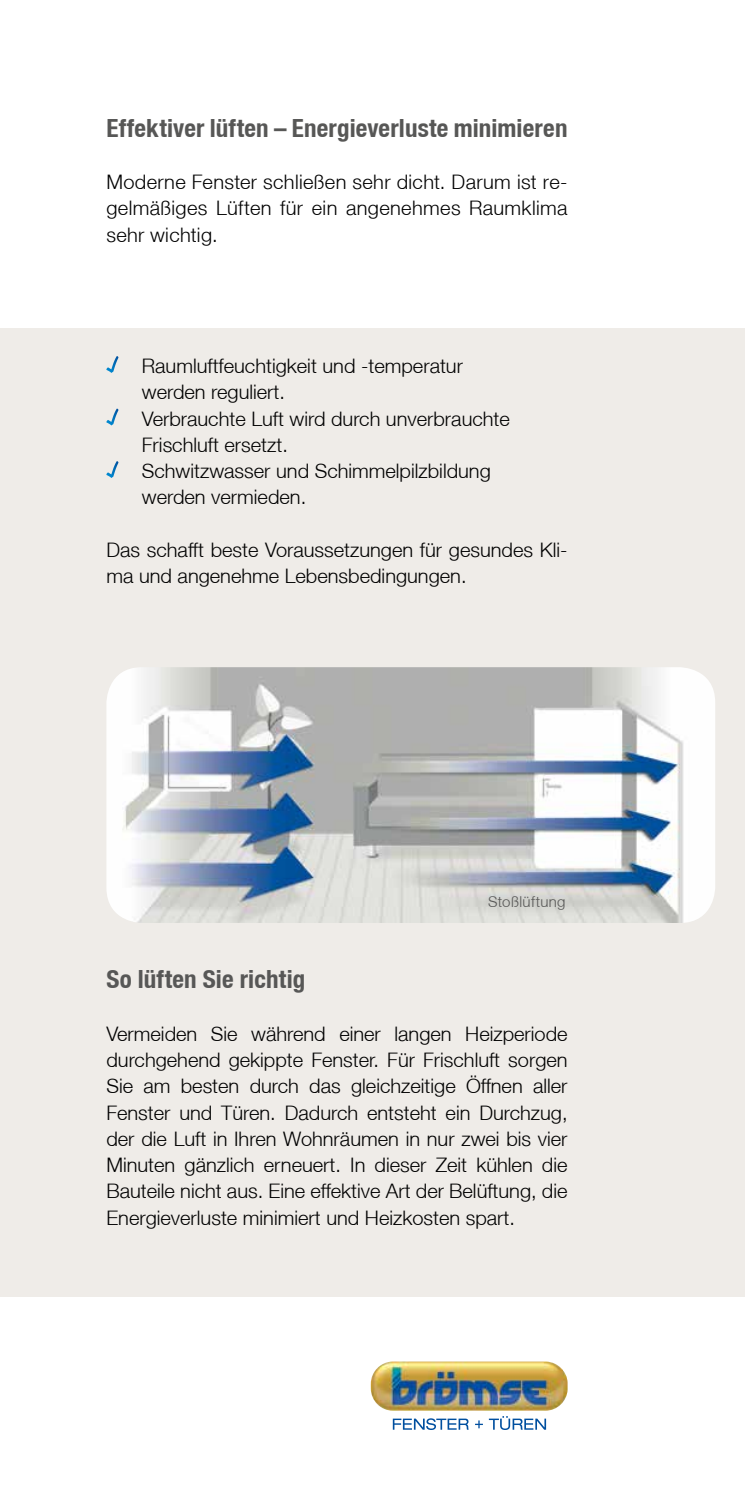
<style>
.page{position:relative;width:745px;height:1489px;background:#fff}
.page>*{position:absolute;margin:0;border:0;box-sizing:border-box;transform-origin:0 0}
.t1{font:700 condensed 25px "Helvetica Neue LT";letter-spacing:.01em;color:#575756}
.t2{font:300 20px/26.2px "Helvetica Neue LT";color:#000;text-align:justify}
.t3{font:300 15px "Helvetica Neue LT";letter-spacing:.025em;color:#575756}
</style>
<div class="page">
<svg style="left:392px;top:1418px;width:76px;height:11px"></svg>
<svg style="left:475px;top:1420px;width:7px;height:8px"></svg>
<svg style="left:488px;top:1416px;width:57px;height:13px"></svg>
<img style="left:370px;top:1361px;width:197px;height:49px">
<div style="left:0;top:329px;width:744px;height:967px;background:#efece8"></div>
<img style="left:106px;top:667px;width:608px;height:256px">
<svg style="left:106px;top:356px;width:12px;height:17px"></svg>
<svg style="left:106px;top:408px;width:12px;height:17px"></svg>
<svg style="left:106px;top:461px;width:12px;height:17px"></svg>
<p class="t1" style="left:106px;top:113px;width:462px">Effektiver lüften – Energieverluste minimieren</p>
<p class="t2" style="left:106px;top:168px;width:462px">Moderne Fenster schließen sehr dicht. Darum ist re&shy;gelmäßiges Lüften für ein angenehmes Raumklima sehr wichtig.</p>
<p class="t2" style="left:142px;top:352px;width:369px;text-align:left">Raumluftfeuchtigkeit und -temperatur werden reguliert.<br>Verbrauchte Luft wird durch unverbrauchte<br>Frischluft ersetzt.<br>Schwitzwasser und Schimmelpilzbildung werden vermieden.</p>
<p class="t2" style="left:106px;top:536px;width:462px">Das schafft beste Voraussetzungen für gesundes Kli&shy;ma und angenehme Lebensbedingungen.</p>
<p class="t3" style="left:487px;top:892px;width:79px">Stoßlüftung</p>
<p class="t1" style="left:106px;top:964px;width:200px">So lüften Sie richtig</p>
<p class="t2" style="left:106px;top:1020px;width:462px">Vermeiden Sie während einer langen Heizperiode durchgehend gekippte Fenster. Für Frischluft sorgen Sie am besten durch das gleichzeitige Öffnen aller Fenster und Türen. Dadurch entsteht ein Durchzug, der die Luft in Ihren Wohnräumen in nur zwei bis vier Minuten gänzlich erneuert. In dieser Zeit kühlen die Bauteile nicht aus. Eine effektive Art der Belüftung, die Energieverluste minimiert und Heizkosten spart.</p>
</div>
